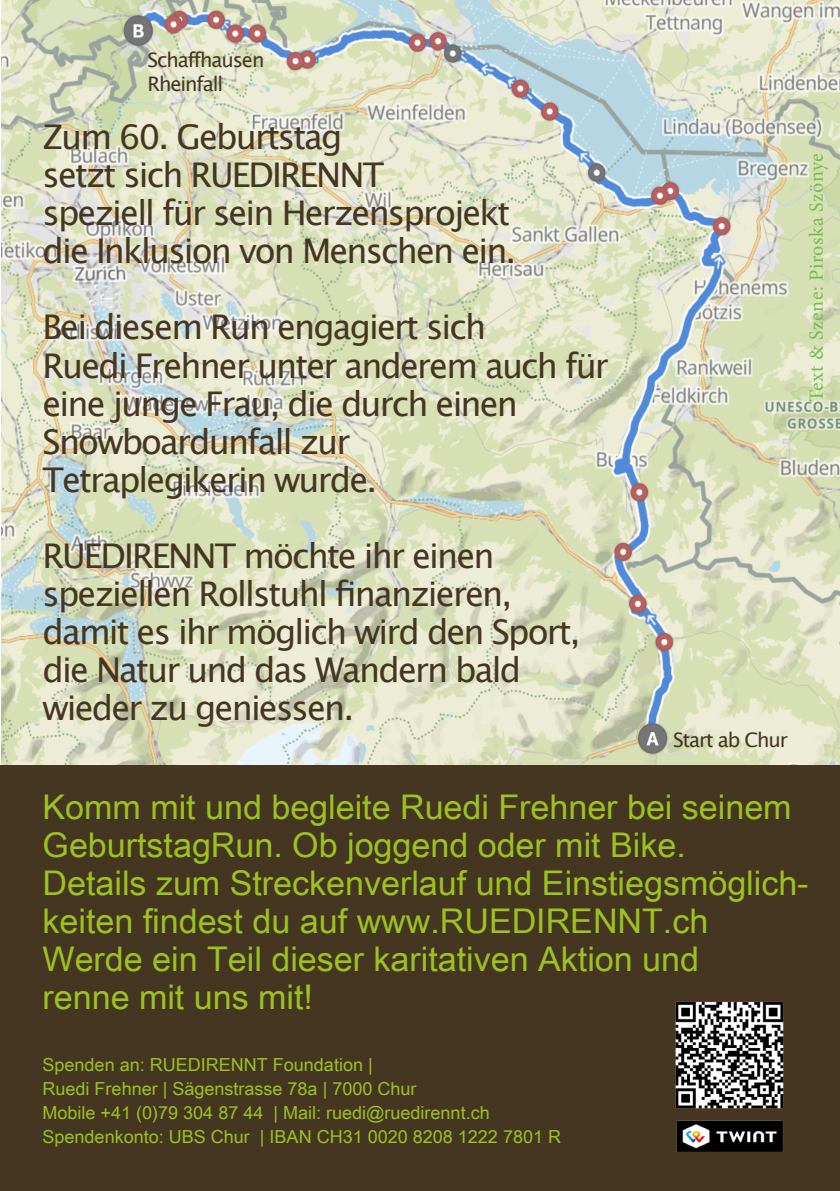
<style>
.page{position:relative;width:840px;height:1191px;background:#fff}
.page>*{position:absolute;margin:0;border:0;box-sizing:border-box;transform-origin:0 0}
.t1{font:34px/38px "Lucida Sans Unicode";letter-spacing:-.055em;color:#453622}
.t2{font:34px/38px "Arial Unicode MS";color:#9bc21f}
.t3{font:20px/24px "Lucida Sans Unicode";letter-spacing:-.055em;color:#453622}
.t4{font:20px "Minion Pro";letter-spacing:.03em;color:#70bf47}
.t5{font:18px "Arial Unicode MS";color:#9bc21f}
</style>
<div class="page">
<img style="left:1px;top:0;width:838px;height:765px">
<div style="left:0;top:765px;width:839px;height:426px;background:#453622"></div>
<img style="left:676px;top:1120px;width:107px;height:32px">
<img style="left:675px;top:1001px;width:109px;height:108px">
<p class="t3" style="left:147px;top:48px;width:118px">Schaffhausen<br>Rheinfall</p>
<p class="t1" style="left:43px;top:118px;width:475px">Zum 60. Geburtstag<br>setzt sich RUEDIRENNT<br>speziell für sein Herzensprojekt die Inklusion von Menschen ein.</p>
<p class="t1" style="left:43px;top:308px;width:567px">Bei diesem Run engagiert sich<br>Ruedi Frehner unter anderem auch für</p>
<p class="t1" style="left:43px;top:384px;width:477px">eine junge Frau, die durch einen<br>Snowboardunfall zur<br>Tetraplegikerin wurde.</p>
<p class="t1" style="left:43px;top:536px;width:471px">RUEDIRENNT möchte ihr einen speziellen Rollstuhl finanzieren,</p>
<p class="t1" style="left:43px;top:612px;width:539px">damit es ihr möglich wird den Sport,</p>
<p class="t1" style="left:43px;top:650px;width:480px">die Natur und das Wandern bald</p>
<p class="t1" style="left:43px;top:688px;width:313px">wieder zu geniessen.</p>
<p class="t4" style="left:802px;top:402px;width:250px;rotate:-90deg">Text &amp; Szene: Piroska Szönye</p>
<p class="t3" style="left:672px;top:727px;width:116px">Start ab Chur</p>
<p class="t2" style="left:43px;top:787px;width:767px">Komm mit und begleite Ruedi Frehner bei seinem GeburtstagRun. Ob joggend oder mit Bike.<br>Details zum Streckenverlauf und Einstiegsmöglich&shy;keiten findest du auf www.RUEDIRENNT.ch Werde ein Teil dieser karitativen Aktion und<br>renne mit uns mit!</p>
<p class="t5" style="left:43px;top:1051px;width:331px">Spenden an: RUEDIRENNT Foundation |</p>
<p class="t5" style="left:43px;top:1075px;width:375px">Ruedi Frehner | Sägenstrasse 78a | 7000 Chur</p>
<p class="t5" style="left:43px;top:1099px;width:448px">Mobile +41 (0)79 304 87 44 | Mail: ruedi@ruedirennt.ch</p>
<p class="t5" style="left:43px;top:1123px;width:519px">Spendenkonto: UBS Chur | IBAN CH31 0020 8208 1222 7801 R</p>
</div>
